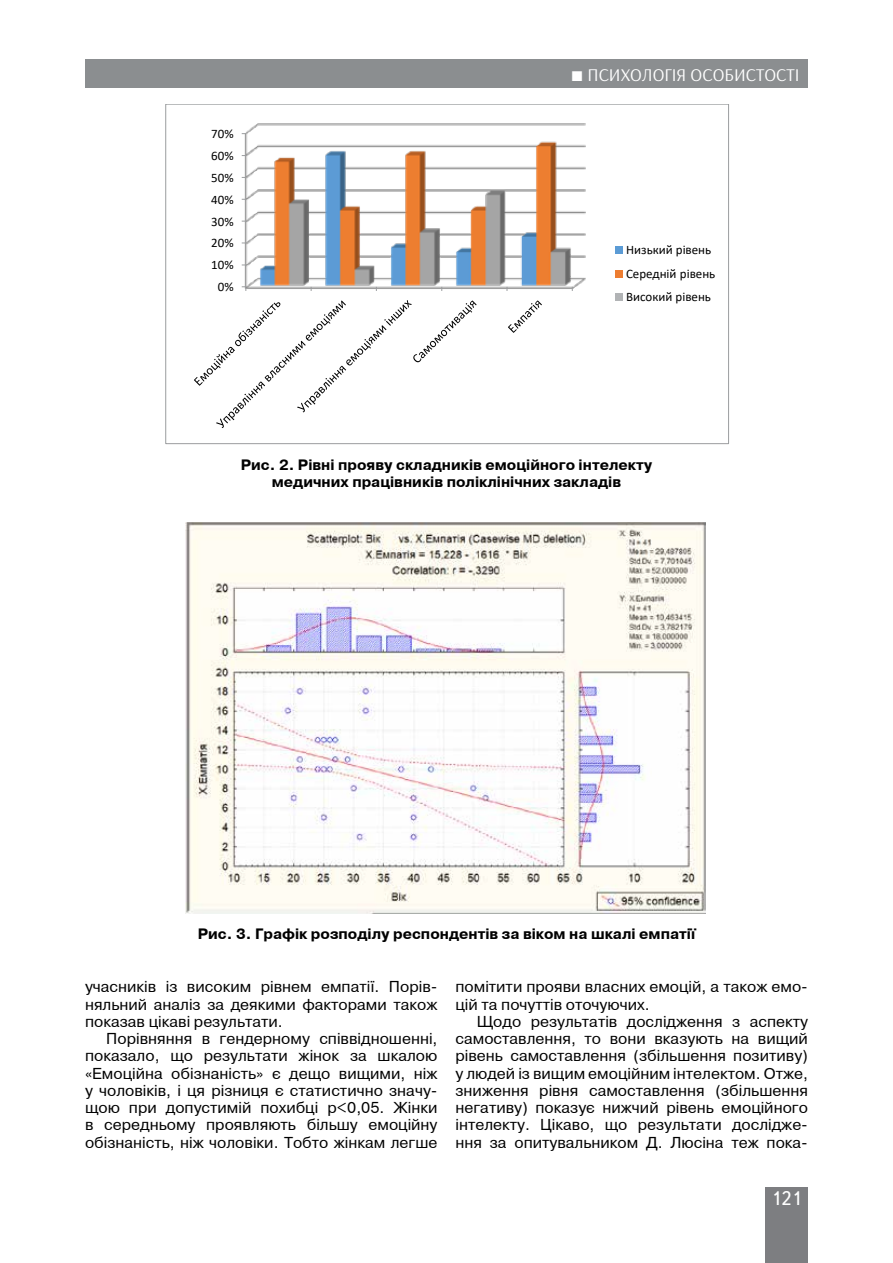
<style>
.page{position:relative;width:893px;height:1263px;background:#fff}
.page>*{position:absolute;margin:0;border:0;box-sizing:border-box;transform-origin:0 0}
.t1{font:19.5px "Ukrainian Text";color:#fff}
.t2{font:18px "Arsenal";color:#fff}
.t3{font:15.75px/17.2px "Pragmatica C";color:#000;text-align:justify}
.t4{font:700 15px/17.2px "Pragmatica C";color:#000;text-align:center}
.t5{font:12.9px/23.5px "Calibri";color:#000}
</style>
<div class="page">
<div style="left:765px;top:1187px;width:43px;height:76px;background:#7d7e81"></div>
<div style="left:85px;top:60px;width:723px;height:28px;background:#8b8e90"></div>
<img style="left:243px;top:123px;width:343px;height:166px">
<svg style="left:242px;top:286px;width:5px;height:5px"></svg>
<svg style="left:194px;top:300px;width:283px;height:128px"></svg>
<svg style="left:508px;top:300px;width:34px;height:33px"></svg>
<div style="left:616px;top:247px;width:7px;height:7px;background:#5b9bd5"></div>
<div style="left:616px;top:270px;width:7px;height:7px;background:#ed7d31"></div>
<div style="left:616px;top:294px;width:7px;height:7px;background:#b1b3b5"></div>
<img style="left:186px;top:523px;width:519px;height:391px">
<p class="t5" style="left:211px;top:122px;width:24px">70%</p>
<p class="t5" style="left:211px;top:144px;width:24px">60%</p>
<p class="t5" style="left:211px;top:165px;width:24px">50%</p>
<p class="t5" style="left:211px;top:187px;width:24px">40%</p>
<p class="t5" style="left:211px;top:209px;width:24px">30%</p>
<p class="t5" style="left:211px;top:231px;width:24px">20%</p>
<p class="t5" style="left:211px;top:253px;width:24px">10%</p>
<p class="t5" style="left:218px;top:275px;width:17px">0%</p>
<p class="t2" style="left:568px;top:64px;width:232px">ТЕОРІЯ ТА ІСТОРІЯ СОЦІОЛОГІЇ</p>
<p class="t2" style="left:587px;top:64px;width:213px">ПСИХОЛОГІЯ ОСОБИСТОСТІ</p>
<p class="t5" style="left:626px;top:238px;width:91px">Низький рівень<br>Середній рівень<br>Високий рівень</p>
<p class="t4" style="left:241px;top:456px;width:413px">Рис. 2. Рівні прояву складників емоційного інтелекту медичних працівників поліклінічних закладів</p>
<p class="t4" style="left:198px;top:925px;width:499px">Рис. 3. Графік розподілу респондентів за віком на шкалі емпатії</p>
<p class="t3" style="left:85px;top:978px;width:354px">учасників із високим рівнем емпатії. Порів&shy;няльний аналіз за деякими факторами також показав цікаві результати.</p>
<p class="t3" style="left:85px;top:1030px;width:354px;text-indent:21px">Порівняння в гендерному співвідношенні, показало, що результати жінок за шкалою «Емоційна обізнаність» є дещо вищими, ніж у чоловіків, і ця різниця є статистично значу&shy;щою при допустимій похибці p&lt;0,05. Жінки в середньому проявляють більшу емоційну обізнаність, ніж чоловіки. Тобто жінкам легше</p>
<p class="t3" style="left:455px;top:978px;width:354px">помітити прояви власних емоцій, а також емо&shy;цій та почуттів оточуючих.</p>
<p class="t3" style="left:455px;top:1013px;width:354px;text-indent:21px">Щодо результатів дослідження з аспекту самоставлення, то вони вказують на вищий рівень самоставлення (збільшення позитиву) у людей із вищим емоційним інтелектом. Отже, зниження рівня самоставлення (збільшення негативу) показує нижчий рівень емоційного інтелекту. Цікаво, що результати дослідже&shy;ння за опитувальником Д. Люсіна теж пока-</p>
<p class="t1" style="left:771px;top:1188px;width:32px">121</p>
</div>
